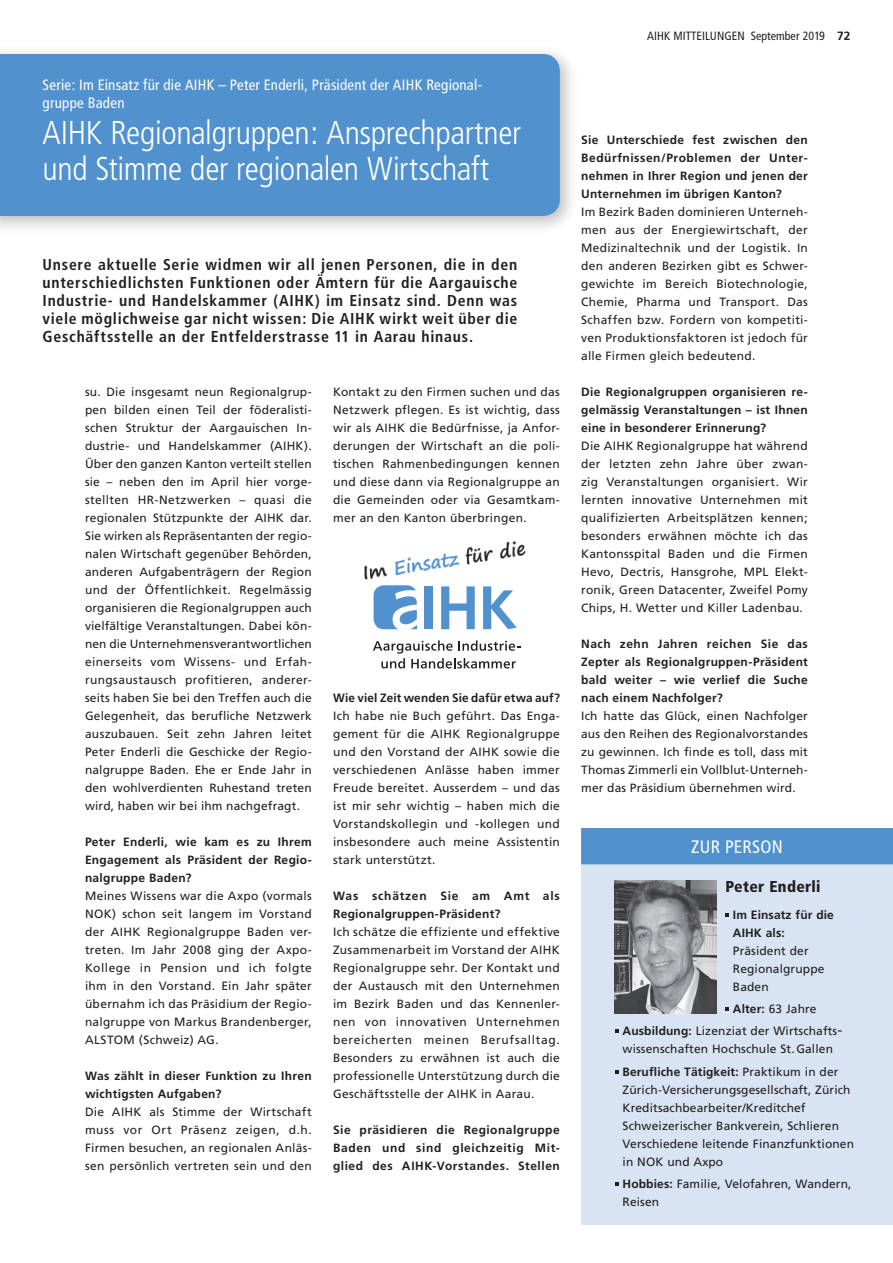
<style>
.page{position:relative;width:893px;height:1263px;background:#fff}
.page>*{position:absolute;margin:0;border:0;box-sizing:border-box;transform-origin:0 0}
.t1{font:300 condensed 33px/36px "Frutiger";letter-spacing:-.01em;color:#fff}
.t2{font:condensed 18px "Frutiger";letter-spacing:.015em;color:#fff}
.t3{font:700 condensed 15.75px/18px "Frutiger";letter-spacing:.045em;color:#231f20;text-align:justify}
.t4{font:900 condensed 15.75px "Frutiger";letter-spacing:.02em;color:#231f20}
.t5{font:condensed 15px/18px "Frutiger";letter-spacing:.015em;color:#fff}
.t6{font:12px/18px "Frutiger";letter-spacing:.01em;color:#231f20;text-align:justify}
.t7{font:700 12px/18px "Frutiger";letter-spacing:.025em;color:#231f20;text-align:justify}
.t8{font:condensed 12px "Frutiger";color:#231f20}
.s1{font-family:"Frutiger LT";font-weight:700;font-stretch:normal}
.s2{font-weight:700}
.s3{font-size:15px}
</style>
<div class="page">
<div style="left:0;top:44px;width:578px;height:191px;background:#231f20;opacity:.3"></div>
<div style="left:0;top:54px;width:560px;height:162px;background:#5191cd"></div>
<div style="left:581px;top:828px;width:312px;height:396px;background:#d8e3f3"></div>
<div style="left:581px;top:828px;width:312px;height:36px;background:#5191cd"></div>
<svg style="left:725px;top:913px;width:4px;height:3px"></svg>
<svg style="left:725px;top:1007px;width:4px;height:4px"></svg>
<svg style="left:615px;top:1029px;width:4px;height:4px"></svg>
<svg style="left:615px;top:1070px;width:4px;height:3px"></svg>
<svg style="left:615px;top:1182px;width:4px;height:4px"></svg>
<img style="left:615px;top:880px;width:102px;height:133px">
<svg style="left:373px;top:640px;width:147px;height:28px"></svg>
<div style="left:425px;top:586px;width:8px;height:43px;background:#5191cd"></div>
<svg style="left:441px;top:586px;width:34px;height:43px"></svg>
<svg style="left:483px;top:586px;width:34px;height:43px"></svg>
<svg style="left:374px;top:585px;width:43px;height:44px"></svg>
<img style="left:364px;top:541px;width:162px;height:39px">
<p class="t5" style="left:43px;top:76px;width:440px">Serie: Im Einsatz für die AIHK – Peter Enderli, Präsident der AIHK Regional&shy;gruppe Baden</p>
<h1 class="t1" style="left:43px;top:115px;width:480px">AIHK Regionalgruppen: Ansprechpartner und Stimme der regionalen Wirtschaft</h1>
<p class="t3" style="left:43px;top:256px;width:476px">Unsere aktuelle Serie widmen wir all jenen Personen, die in den unterschiedlichsten Funktionen oder Ämtern für die Aargauische Industrie- und Handelskammer (AIHK) im Einsatz sind. Denn was viele möglichweise gar nicht wissen: Die AIHK wirkt weit über die Geschäftsstelle an der Entfelderstrasse 11 in Aarau hinaus.</p>
<p class="t6" style="left:85px;top:383px;width:228px">su. Die insgesamt neun Regionalgrup&shy;pen bilden einen Teil der föderalisti&shy;schen Struktur der Aargauischen In&shy;dustrie- und Handelskammer (AIHK).<br>Über den ganzen Kanton verteilt stellen sie – neben den im April hier vorge&shy;stellten HR-Netzwerken – quasi die regionalen Stützpunkte der AIHK dar.<br>Sie wirken als Repräsentanten der regio&shy;nalen Wirtschaft gegenüber Behörden, anderen Aufgabenträgern der Region und der Öffentlichkeit. Regelmässig organisieren die Regionalgruppen auch vielfältige Veranstaltungen. Dabei kön&shy;nen die Unternehmensverantwortlichen einerseits vom Wissens- und Erfah&shy;rungsaustausch profitieren, anderer&shy;seits haben Sie bei den Treffen auch die Gelegenheit, das berufliche Netzwerk auszubauen. Seit zehn Jahren leitet Peter Enderli die Geschicke der Regio&shy;nalgruppe Baden. Ehe er Ende Jahr in den wohlverdienten Ruhestand treten wird, haben wir bei ihm nachgefragt.</p>
<p class="t7" style="left:85px;top:833px;width:228px">Peter Enderli, wie kam es zu Ihrem Engagement als Präsident der Regio&shy;nalgruppe Baden?</p>
<p class="t6" style="left:85px;top:887px;width:228px">Meines Wissens war die Axpo (vormals NOK) schon seit langem im Vorstand der AIHK Regionalgruppe Baden ver&shy;treten. Im Jahr 2008 ging der Axpo-Kollege in Pension und ich folgte ihm in den Vorstand. Ein Jahr später übernahm ich das Präsidium der Regio&shy;nalgruppe von Markus Brandenberger, ALSTOM (Schweiz) AG.</p>
<p class="t7" style="left:85px;top:1067px;width:228px">Was zählt in dieser Funktion zu Ihren wichtigsten Aufgaben?</p>
<p class="t6" style="left:85px;top:1103px;width:228px">Die AIHK als Stimme der Wirtschaft muss vor Ort Präsenz zeigen, d.h.<br>Firmen besuchen, an regionalen Anläs&shy;sen persönlich vertreten sein und den</p>
<p class="t6" style="left:333px;top:383px;width:228px">Kontakt zu den Firmen suchen und das Netzwerk pflegen. Es ist wichtig, dass wir als AIHK die Bedürfnisse, ja Anfor&shy;derungen der Wirtschaft an die poli&shy;tischen Rahmenbedingungen kennen und diese dann via Regionalgruppe an die Gemeinden oder via Gesamtkam&shy;mer an den Kanton überbringen.</p>
<p class="t7" style="left:333px;top:689px;width:228px">Wie viel Zeit wenden Sie dafür etwa auf?</p>
<p class="t6" style="left:333px;top:707px;width:228px">Ich habe nie Buch geführt. Das Enga&shy;gement für die AIHK Regionalgruppe und den Vorstand der AIHK sowie die verschiedenen Anlässe haben immer Freude bereitet. Ausserdem – und das ist mir sehr wichtig – haben mich die Vorstandskollegin und -kollegen und insbesondere auch meine Assistentin stark unterstützt.</p>
<p class="t7" style="left:333px;top:887px;width:228px">Was schätzen Sie am Amt als<br>Regionalgruppen-Präsident?</p>
<p class="t6" style="left:333px;top:923px;width:228px">Ich schätze die effiziente und effektive Zusammenarbeit im Vorstand der AIHK Regionalgruppe sehr. Der Kontakt und der Austausch mit den Unternehmen im Bezirk Baden und das Kennenler&shy;nen von innovativen Unternehmen bereicherten meinen Berufsalltag.<br>Besonders zu erwähnen ist auch die professionelle Unterstützung durch die Geschäftsstelle der AIHK in Aarau.</p>
<p class="t7" style="left:333px;top:1121px;width:228px">Sie präsidieren die Regionalgruppe Baden und sind gleichzeitig Mit&shy;glied des AIHK-Vorstandes. Stellen</p>
<p class="t8" style="left:647px;top:29px;width:205px">AIHK MITTEILUNGEN September 2019 <span class="s1">72</span></p>
<p class="t7" style="left:581px;top:131px;width:228px">Sie Unterschiede fest zwischen den Bedürfnissen/Problemen der Unter&shy;nehmen in Ihrer Region und jenen der Unternehmen im übrigen Kanton?</p>
<p class="t6" style="left:581px;top:203px;width:228px">Im Bezirk Baden dominieren Unterneh&shy;men aus der Energiewirtschaft, der Medizinaltechnik und der Logistik. In den anderen Bezirken gibt es Schwer&shy;gewichte im Bereich Biotechnologie, Chemie, Pharma und Transport. Das Schaffen bzw. Fordern von kompetiti&shy;ven Produktionsfaktoren ist jedoch für alle Firmen gleich bedeutend.</p>
<p class="t7" style="left:581px;top:383px;width:228px">Die Regionalgruppen organisieren re&shy;gelmässig Veranstaltungen – ist Ihnen eine in besonderer Erinnerung?</p>
<p class="t6" style="left:581px;top:437px;width:228px">Die AIHK Regionalgruppe hat während der letzten zehn Jahre über zwan&shy;zig Veranstaltungen organisiert. Wir lernten innovative Unternehmen mit qualifizierten Arbeitsplätzen kennen; besonders erwähnen möchte ich das Kantonsspital Baden und die Firmen Hevo, Dectris, Hansgrohe, MPL Elekt&shy;ronik, Green Datacenter, Zweifel Pomy Chips, H. Wetter und Killer Ladenbau.</p>
<p class="t7" style="left:581px;top:635px;width:228px">Nach zehn Jahren reichen Sie das Zepter als Regionalgruppen-Präsident bald weiter – wie verlief die Suche nach einem Nachfolger?</p>
<p class="t6" style="left:581px;top:707px;width:228px">Ich hatte das Glück, einen Nachfolger aus den Reihen des Regionalvorstandes zu gewinnen. Ich finde es toll, dass mit Thomas Zimmerli ein Vollblut-Unterneh&shy;mer das Präsidium übernehmen wird.</p>
<h2 class="t2" style="left:691px;top:836px;width:93px">ZUR PERSON</h2>
<h3 class="t4" style="left:725px;top:877px;width:97px">Peter Enderli</h3>
<p class="t7" style="left:733px;top:906px;width:103px">Im Einsatz für die<br>AIHK als:</p>
<p class="t6" style="left:733px;top:941px;width:93px;text-align:left">Präsident der<br>Regionalgruppe<br>Baden</p>
<p class="t6" style="left:623px;top:998px;width:220px;line-height:22.2px;text-indent:110px"><span class="s2">Alter:</span> 63 Jahre<br><span class="s2">Ausbildung:</span> Lizenziat der Wirtschafts<span class="s3">-</span></p>
<p class="t6" style="left:623px;top:1038px;width:217px;line-height:22.2px">wissenschaften Hochschule St.Gallen<br><span class="s2">Berufliche Tätigkeit:</span> Praktikum in der</p>
<p class="t6" style="left:623px;top:1080px;width:233px;text-align:left">Zürich-Versicherungsgesellschaft, Zürich Kreditsachbearbeiter/Kreditchef Schweizerischer Bankverein, Schlieren Verschiedene leitende Finanzfunktionen in NOK und Axpo</p>
<p class="t6" style="left:623px;top:1174px;width:230px"><span class="s2">Hobbies:</span> Familie, Velofahren, Wandern,<br>Reisen</p>
</div>
